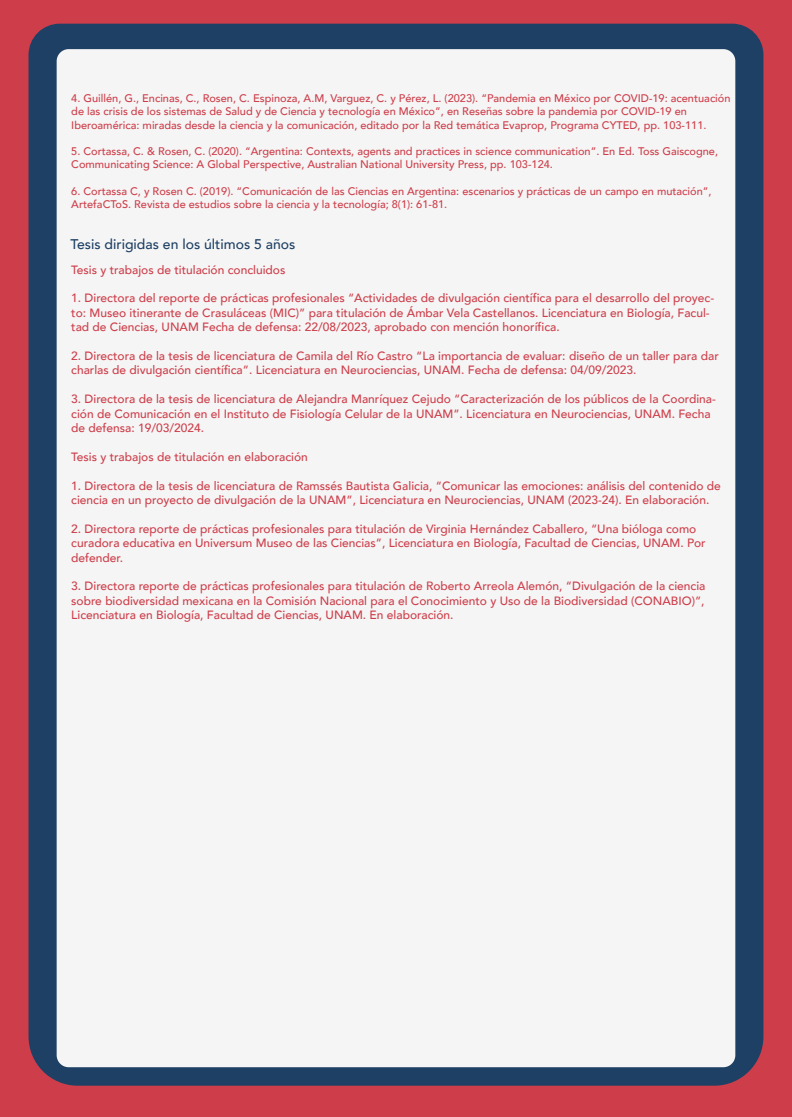
<style>
.page{position:relative;width:792px;height:1117px;background:#fff}
.page>*{position:absolute;margin:0;border:0;box-sizing:border-box;transform-origin:0 0}
.t1{font:500 14px "Avenir";color:#1e4064}
.t2{font:500 12px/14.4px "Avenir";color:#cd3e4a}
.t3{font:500 11px/13.2px "Avenir";color:#cd3e4a}
</style>
<div class="page">
<div style="left:0;top:0;width:792px;height:1116px;background:#cd3e4a"></div>
<div style="left:29px;top:24px;width:734px;height:1061px;background:#1e4064"></div>
<div style="left:57px;top:49px;width:678px;height:1018px;background:#f5f5f5;border-radius:12px"></div>
<p class="t3" style="left:71px;top:91px;width:661px">4. Guillén, G., Encinas, C., Rosen, C. Espinoza, A.M, Varguez, C. y Pérez, L. (2023). “Pandemia en México por COVID-19: acentuación de las crisis de los sistemas de Salud y de Ciencia y tecnología en México”, en Reseñas sobre la pandemia por COVID-19 en<br>Iberoamérica: miradas desde la ciencia y la comunicación, editado por la Red temática Evaprop, Programa CYTED, pp. 103-111.</p>
<p class="t3" style="left:71px;top:144px;width:648px">5. Cortassa, C. &amp; Rosen, C. (2020). “Argentina: Contexts, agents and practices in science communication”. En Ed. Toss Gaiscogne,<br>Communicating Science: A Global Perspective, Australian National University Press, pp. 103-124.</p>
<p class="t3" style="left:71px;top:184px;width:642px">6. Cortassa C, y Rosen C. (2019). “Comunicación de las Ciencias en Argentina: escenarios y prácticas de un campo en mutación”,<br>ArtefaCToS. Revista de estudios sobre la ciencia y la tecnología; 8(1): 61-81.</p>
<p class="t1" style="left:71px;top:232px;width:226px">Tesis dirigidas en los últimos 5 años</p>
<p class="t2" style="left:71px;top:261px;width:216px">Tesis y trabajos de titulación concluidos</p>
<p class="t2" style="left:71px;top:290px;width:644px">1. Directora del reporte de prácticas profesionales “Actividades de divulgación científica para el desarrollo del proyec&shy;to: Museo itinerante de Crasuláceas (MIC)” para titulación de Ámbar Vela Castellanos. Licenciatura en Biología, Facul&shy;tad de Ciencias, UNAM Fecha de defensa: 22/08/2023, aprobado con mención honorífica.</p>
<p class="t2" style="left:71px;top:348px;width:649px">2. Directora de la tesis de licenciatura de Camila del Río Castro “La importancia de evaluar: diseño de un taller para dar charlas de divulgación científica”. Licenciatura en Neurociencias, UNAM. Fecha de defensa: 04/09/2023.</p>
<p class="t2" style="left:71px;top:391px;width:646px">3. Directora de la tesis de licenciatura de Alejandra Manríquez Cejudo “Caracterización de los públicos de la Coordina&shy;ción de Comunicación en el Instituto de Fisiología Celular de la UNAM”. Licenciatura en Neurociencias, UNAM. Fecha de defensa: 19/03/2024.</p>
<p class="t2" style="left:71px;top:449px;width:238px">Tesis y trabajos de titulación en elaboración</p>
<p class="t2" style="left:71px;top:477px;width:651px">1. Directora de la tesis de licenciatura de Ramssés Bautista Galicia, “Comunicar las emociones: análisis del contenido de ciencia en un proyecto de divulgación de la UNAM”, Licenciatura en Neurociencias, UNAM (2023-24). En elaboración.</p>
<p class="t2" style="left:71px;top:521px;width:636px">2. Directora reporte de prácticas profesionales para titulación de Virginia Hernández Caballero, “Una bióloga como curadora educativa en Universum Museo de las Ciencias”, Licenciatura en Biología, Facultad de Ciencias, UNAM. Por defender.</p>
<p class="t2" style="left:71px;top:578px;width:636px;text-align:justify">3. Directora reporte de prácticas profesionales para titulación de Roberto Arreola Alemón, “Divulgación de la ciencia sobre biodiversidad mexicana en la Comisión Nacional para el Conocimiento y Uso de la Biodiversidad (CONABIO)”, Licenciatura en Biología, Facultad de Ciencias, UNAM. En elaboración.</p>
</div>
